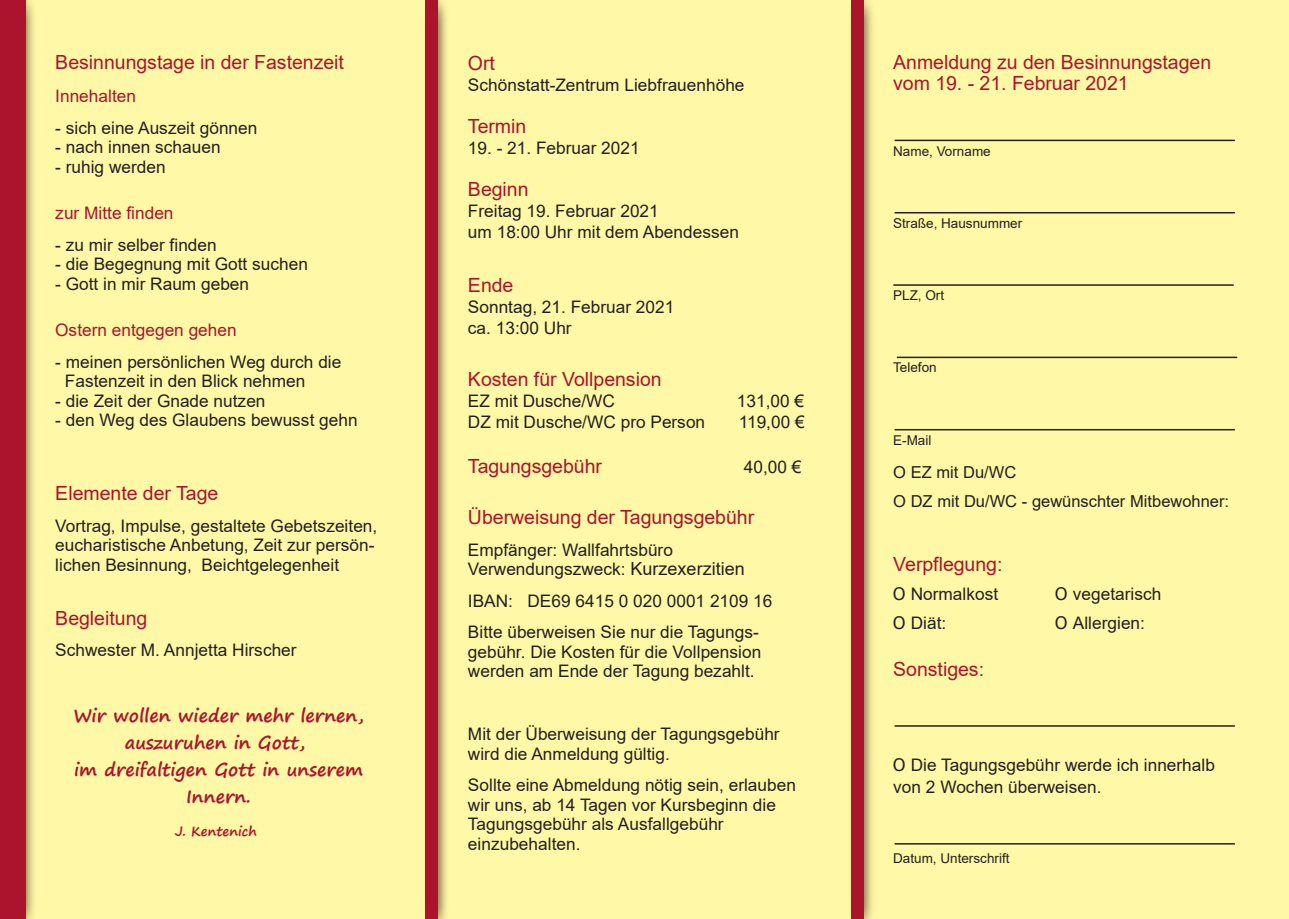
<style>
.page{position:relative;width:1289px;height:919px;background:#fff}
.page>*{position:absolute;margin:0;border:0;box-sizing:border-box;transform-origin:0 0}
.t1{font:19.5px/21px "Arial";color:#ab142c}
.t2{font:700 18px/27px "Segoe Print";color:#ab142c;text-align:center}
.t3{font:17.25px/19.5px "Arial";color:#231f20}
.t4{font:17.25px "Arial";color:#ab142c}
.t5{font:16.5px/29.2px "Arial";color:#231f20}
.t6{font:13.5px "Arial";color:#231f20}
.t7{font:700 13.2px "Segoe Print";letter-spacing:-.005em;color:#ab142c}
.s1{font-size:18px}
.s2{font-family:"Tahoma"}
</style>
<div class="page">
<div style="left:13px;top:0;width:1275px;height:918px;background:#fff8a6"></div>
<svg style="left:26px;top:0;width:8px;height:918px;background:#d7cb89"></svg>
<div style="left:0;top:0;width:26px;height:918px;background:#ab142c"></div>
<svg style="left:438px;top:0;width:9px;height:918px;background:#d0c283"></svg>
<div style="left:425px;top:0;width:13px;height:918px;background:#ab142c"></div>
<svg style="left:863px;top:0;width:10px;height:918px;background:#cba274"></svg>
<div style="left:850px;top:0;width:13px;height:918px;background:#ab142c"></div>
<hr style="left:894px;top:140px;width:340px;height:1px;background:#231f20">
<hr style="left:894px;top:212px;width:340px;height:1px;background:#231f20">
<hr style="left:893px;top:284px;width:340px;height:2px;background:#231f20">
<hr style="left:896px;top:356px;width:341px;height:2px;background:#231f20">
<hr style="left:894px;top:429px;width:340px;height:1px;background:#231f20">
<hr style="left:894px;top:725px;width:340px;height:1px;background:#231f20">
<hr style="left:894px;top:843px;width:340px;height:1px;background:#231f20">
<p class="t1" style="left:55px;top:52px;width:290px">Besinnungstage in der Fastenzeit</p>
<p class="t4" style="left:55px;top:84px;width:82px">Innehalten</p>
<p class="t3" style="left:55px;top:118px;width:204px">- sich eine Auszeit gönnen</p>
<p class="t3" style="left:55px;top:137px;width:167px">- nach innen schauen</p>
<p class="t3" style="left:55px;top:157px;width:112px">- ruhig werden</p>
<p class="t4" style="left:55px;top:201px;width:120px">zur Mitte finden</p>
<p class="t3" style="left:55px;top:235px;width:163px">- zu mir selber finden</p>
<p class="t3" style="left:55px;top:254px;width:254px">- die Begegnung mit Gott suchen</p>
<p class="t3" style="left:55px;top:274px;width:195px">- Gott in mir Raum geben</p>
<p class="t4" style="left:55px;top:318px;width:183px">Ostern entgegen gehen</p>
<p class="t3" style="left:65px;top:352px;width:278px;text-indent:-10px">- meinen persönlichen Weg durch die<br>Fastenzeit in den Blick nehmen</p>
<p class="t3" style="left:55px;top:391px;width:212px">- die Zeit der Gnade nutzen</p>
<p class="t3" style="left:55px;top:410px;width:304px">- den Weg des Glaubens bewusst gehn</p>
<p class="t1" style="left:55px;top:482px;width:164px">Elemente der Tage</p>
<p class="t3" style="left:55px;top:515px;width:323px">Vortrag, Impulse, gestaltete Gebetszeiten, eucharistische Anbetung, Zeit zur persön&shy;lichen Besinnung, Beichtgelegenheit</p>
<p class="t1" style="left:55px;top:607px;width:93px">Begleitung</p>
<p class="t3" style="left:55px;top:640px;width:243px">Schwester M. Annjetta Hirscher</p>
<p class="t2" style="left:74px;top:701px;width:291px">Wir wollen wieder mehr lernen, auszuruhen in Gott,<br>im dreifaltigen Gott in unserem<br>Innern.</p>
<p class="t7" style="left:175px;top:819px;width:83px">J. Kentenich</p>
<p class="t1" style="left:468px;top:52px;width:29px">Ort</p>
<p class="t3" style="left:468px;top:75px;width:278px">Schönstatt-Zentrum Liebfrauenhöhe</p>
<p class="t1" style="left:468px;top:115px;width:60px">Termin</p>
<p class="t3" style="left:468px;top:138px;width:173px">19. - 21. Februar 2021</p>
<p class="t1" style="left:468px;top:178px;width:62px">Beginn</p>
<p class="t3" style="left:468px;top:200px;width:272px;line-height:21px">Freitag 19. Februar 2021<br>um 18:00 Uhr mit dem Abendessen</p>
<p class="t1" style="left:468px;top:274px;width:47px">Ende</p>
<p class="t3" style="left:468px;top:296px;width:208px;line-height:21px">Sonntag, 21. Februar 2021 ca. 13:00 Uhr</p>
<p class="t1" style="left:468px;top:369px;width:195px">Kosten für Vollpension</p>
<p class="t3" style="left:468px;top:391px;width:149px">EZ mit Dusche/WC</p>
<p class="t3" style="left:737px;top:391px;width:69px">131,00 €</p>
<p class="t3" style="left:468px;top:412px;width:239px">DZ mit Dusche/WC pro Person</p>
<p class="t3" style="left:738px;top:412px;width:67px">119,00 €</p>
<p class="t1" style="left:468px;top:456px;width:135px">Tagungsgebühr</p>
<p class="t3" style="left:743px;top:457px;width:59px">40,00 €</p>
<p class="t1" style="left:468px;top:507px;width:288px">Überweisung der Tagungsgebühr</p>
<p class="t3" style="left:468px;top:540px;width:278px">Empfänger: Wallfahrtsbüro<br>Verwendungszweck: <span class="s1">Kurzexerzitien</span></p>
<p class="t3" style="left:468px;top:585px;width:306px;line-height:31.5px">IBAN: DE69 6415 0 020 0001 2109 16<br>Bitte überweisen Sie nur die Tagungs-</p>
<p class="t3" style="left:468px;top:642px;width:295px">gebühr. Die Kosten für die Vollpension werden am Ende der Tagung bezahlt.</p>
<p class="t3" style="left:468px;top:724px;width:313px">Mit der Überweisung der Tagungsgebühr wird die Anmeldung gültig.</p>
<p class="t3" style="left:468px;top:775px;width:329px">Sollte eine Abmeldung nötig sein, erlauben wir uns, ab 14 Tagen vor Kursbeginn die Tagungsgebühr als Ausfallgebühr einzubehalten.</p>
<p class="t1" style="left:893px;top:52px;width:319px">Anmeldung zu den Besinnungstagen vom 19. - 21. Februar 2021</p>
<p class="t6" style="left:893px;top:142px;width:99px">Name, Vorname</p>
<p class="t6" style="left:893px;top:214px;width:130px">Straße, Hausnummer</p>
<p class="t6" style="left:893px;top:286px;width:53px">PLZ, Ort</p>
<p class="t6" style="left:893px;top:358px;width:45px">Telefon</p>
<p class="t6" style="left:893px;top:430px;width:40px">E-Mail</p>
<p class="t5" style="left:893px;top:457px;width:337px">O EZ mit Du/WC<br>O DZ mit Du/WC - gewünschter Mitbewohner:</p>
<p class="t1" style="left:893px;top:553px;width:111px">Verpflegung:</p>
<p class="t3" style="left:893px;top:584px;width:106px"><span class="s2">O</span> Normalkost</p>
<p class="t3" style="left:1055px;top:584px;width:108px"><span class="s2">O</span> vegetarisch</p>
<p class="t3" style="left:893px;top:613px;width:55px"><span class="s2">O</span> Diät:</p>
<p class="t3" style="left:1055px;top:613px;width:91px"><span class="s2">O</span> Allergien:</p>
<p class="t1" style="left:893px;top:658px;width:92px">Sonstiges:</p>
<p class="t3" style="left:893px;top:753px;width:323px;line-height:22.5px"><span class="s2">O</span> Die Tagungsgebühr werde ich innerhalb von 2 Wochen überweisen.</p>
<p class="t6" style="left:893px;top:848px;width:118px">Datum, Unterschrift</p>
</div>
